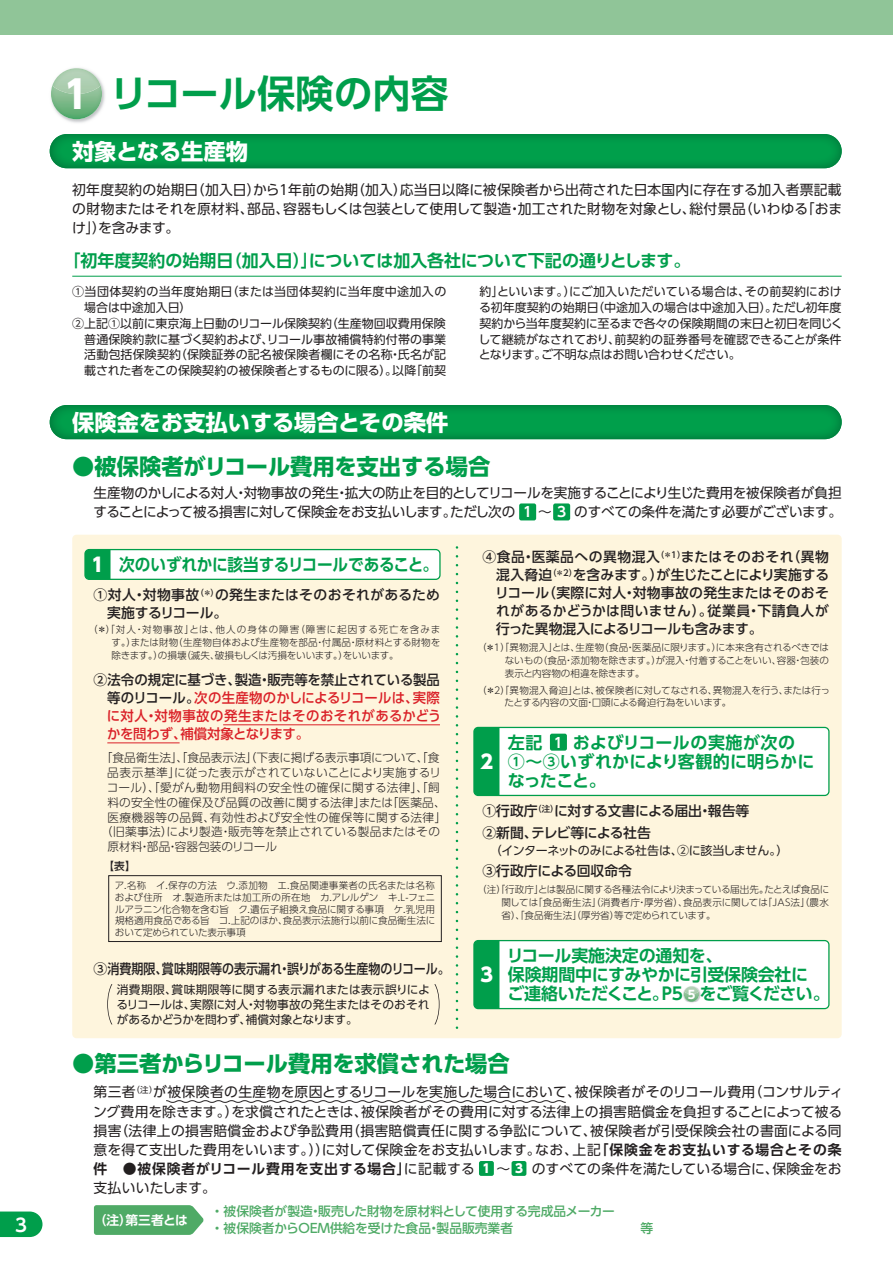
<style>
.page{position:relative;width:893px;height:1263px;background:#fff}
.page>*{position:absolute;margin:0;border:0;box-sizing:border-box;transform-origin:0 0}
.t1{font:38.25px "UD Shin Go Pro De Bold 90 msp RKSJ H";letter-spacing:.005em;color:#009e4b}
.t2{font:22.35px "UD Shin Go Pro Bold 90 msp RKSJ H";color:#009e4b}
.t3{font:22.35px "UD Shin Go Pro Bold 90 msp RKSJ H";color:#fff}
.t4{font:19.2px "UD Shin Go Pro Heavy 90 msp RKSJ H";color:#fff}
.t5{font:18px "UD Shin Go Pro De Bold 90 msp RKSJ H";color:#fff}
.t6{font:16.95px/19.2px "UD Shin Go Pro De Bold 90 msp RKSJ H";letter-spacing:-.01em;color:#009e4b}
.t7{font:16.95px "UD Shin Go Pro De Bold 90 msp RKSJ H";letter-spacing:-.01em;color:#009e4b;scale:.92 1}
.t8{font:13.8px/19.2px "UD Shin Go Pro Regular 90 msp RKSJ H";letter-spacing:-.01em;color:#231f20;text-align:justify}
.t9{font:13.8px/18px "UD Shin Go Pro Medium 90 msp RKSJ H";color:#231f20}
.t10{font:13.8px/18px "UD Shin Go Pro Medium 90 msp RKSJ H";letter-spacing:.005em;color:#da2128;text-align:justify}
.t11{font:13.8px/22.4px "UD Shin Go Pro Medium 90 msp RKSJ H";letter-spacing:-.025em;color:#231f20}
.t12{font:13.8px "UD Shin Go Pro De Bold 90 msp RKSJ H";color:#fff}
.t13{font:12.75px/17px "UD Shin Go Pro Medium 90 msp RKSJ H";letter-spacing:-.01em;color:#4faa66}
.t14{font:12.75px "UD Shin Go Pro De Bold 90 msp RKSJ H";letter-spacing:-.025em;color:#fff}
.t15{font:12.15px "UD Shin Go Pro Heavy 90 msp RKSJ H";color:#fff}
.t16{font:12px/15.9px "UD Shin Go Pro Regular 90 msp RKSJ H";color:#231f20;text-align:justify}
.t17{font:12px "UD Shin Go Pro Regular 90 msp RKSJ H";letter-spacing:.03em;color:#231f20}
.t18{font:12px "UD Shin Go Pro Regular 90 msp RKSJ H";letter-spacing:-.035em;color:#231f20}
.t19{font:11.7px/14.9px "UD Shin Go Pro Light 90 msp RKSJ H";letter-spacing:.01em;color:#231f20}
.t20{font:11.7px/14.9px "UD Shin Go Pro Regular 90 msp RKSJ H";letter-spacing:-.015em;color:#231f20;text-align:justify}
.t21{font:11.7px "UD Shin Go Pro Light 90 msp RKSJ H";letter-spacing:.03em;color:#231f20}
.t22{font:11.55px "UD Shin Go Pro Bold 90 msp RKSJ H";color:#fff}
.t23{font:10.65px "UD Shin Go Pro Medium 90 msp RKSJ H";color:#231f20}
.t24{font:9.6px/12.8px "UD Shin Go Pro Light 90 msp RKSJ H";letter-spacing:-.01em;color:#231f20;text-align:justify}
.s1{font-family:"UD Shin Go Pro Bold 90 msp RKSJ H";color:#fff}
.s2{font-family:"UD Shin Go Pro Heavy 90 msp RKSJ H";font-size:19.2px;color:#fff}
.s3{color:#231f20}
.s4{font-family:"UD Shin Go Pro De Bold 90 msp RKSJ H";font-size:16.95px;color:#009f4b}
.s5{font-family:"UD Shin Go Pro De Bold 90 msp RKSJ H"}
</style>
<div class="page">
<svg style="left:0;top:1212px;width:43px;height:25px"></svg>
<div style="left:72px;top:535px;width:770px;height:503px;background:#fef5dd;border-radius:4px"></div>
<div style="left:0;top:0;width:893px;height:34px;background:#90c598"></div>
<svg style="left:456px;top:547px;width:2px;height:472px"></svg>
<img style="left:64px;top:82px;width:41px;height:41px">
<img style="left:51px;top:86px;width:51px;height:33px">
<img style="left:52px;top:68px;width:49px;height:26px">
<hr style="left:72px;top:276px;width:770px;height:1px;background:#009e4b">
<div style="left:85px;top:550px;width:355px;height:29px;background:#fff;border-radius:4px"></div>
<div style="left:84px;top:549px;width:357px;height:31px;border:1px solid #009e4b;border-radius:4px"></div>
<svg style="left:85px;top:550px;width:26px;height:29px"></svg>
<div style="left:474px;top:727px;width:355px;height:68px;background:#fff;border-radius:4px"></div>
<div style="left:473px;top:727px;width:356px;height:69px;border:1px solid #009e4b;border-radius:4px"></div>
<div style="left:474px;top:727px;width:25px;height:68px;background:#009e4b"></div>
<div style="left:550px;top:734px;width:17px;height:17px;background:#009e4b;border-radius:2px"></div>
<div style="left:479px;top:1161px;width:15px;height:15px;background:#009e4b;border-radius:2px"></div>
<div style="left:511px;top:1161px;width:15px;height:15px;background:#009e4b;border-radius:2px"></div>
<hr style="left:223px;top:724px;width:217px;height:1px;background:#da2128">
<hr style="left:107px;top:743px;width:73px;height:1px;background:#da2128">
<svg style="left:94px;top:1205px;width:110px;height:30px"></svg>
<svg style="left:107px;top:984px;width:5px;height:40px"></svg>
<svg style="left:434px;top:984px;width:5px;height:40px"></svg>
<div style="left:519px;top:503px;width:17px;height:17px;background:#009e4b;border-radius:2px"></div>
<div style="left:553px;top:503px;width:17px;height:17px;background:#009e4b;border-radius:2px"></div>
<div style="left:108px;top:875px;width:333px;height:67px;border:1px solid #231f20"></div>
<svg style="left:166px;top:1100px;width:400px;height:3px"></svg>
<svg style="left:473px;top:940px;width:356px;height:69px"></svg>
<img style="left:683px;top:986px;width:18px;height:16px">
<img style="left:684px;top:994px;width:15px;height:8px">
<img style="left:684px;top:986px;width:15px;height:8px">
<img style="left:50px;top:405px;width:792px;height:34px;border-radius:17px">
<img style="left:50px;top:134px;width:792px;height:34px;border-radius:17px">
<h3 class="t5" style="left:15px;top:1218px;width:13px">3</h3>
<h1 class="t1" style="left:64px;top:80px;width:386px"><span class="s1">1</span> リコール保険の内容</h1>
<h2 class="t3" style="left:72px;top:143px;width:177px">対象となる生産物</h2>
<h3 class="t8" style="left:72px;top:182px;width:771px">初年度契約の始期日（加入日）から１年前の始期（加入）応当日以降に被保険者から出荷された日本国内に存在する加入者票記載の財物またはそれを原材料、部品、容器もしくは包装として使用して製造・加工された財物を対象とし、総付景品（いわゆる「おまけ」）を含みます。</h3>
<h3 class="t6" style="left:64px;top:253px;width:628px">「初年度契約の始期日（加入日）」については加入各社について下記の通りとします。</h3>
<p class="t17" style="left:72px;top:287px;width:376px">①当団体契約の当年度始期日（または当団体契約に当年度中途加入の</p>
<p class="t16" style="left:84px;top:301px;width:109px">場合は中途加入日）</p>
<p class="t16" style="left:72px;top:317px;width:375px">②上記①以前に東京海上日動のリコール保険契約（生産物回収費用保険</p>
<p class="t16" style="left:84px;top:333px;width:363px">普通保険約款に基づく契約および、リコール事故補償特約付帯の事業</p>
<p class="t16" style="left:84px;top:349px;width:364px">活動包括保険契約（保険証券の記名被保険者欄にその名称・氏名が記</p>
<p class="t16" style="left:84px;top:365px;width:364px">載された者をこの保険契約の被保険者とするものに限る）。以降「前契</p>
<h2 class="t3" style="left:72px;top:414px;width:378px">保険金をお支払いする場合とその条件</h2>
<p class="t16" style="left:478px;top:285px;width:366px">約」といいます。）にご加入いただいている場合は、その前契約における初年度契約の始期日（中途加入の場合は中途加入日）。ただし初年度契約から当年度契約に至るまで各々の保険期間の末日と初日を同じくして継続がなされており、前契約の証券番号を確認できることが条件となります。ご不明な点はお問い合わせください。</p>
<h2 class="t2" style="left:72px;top:458px;width:420px">●被保険者がリコール費用を支出する場合</h2>
<h3 class="t8" style="left:93px;top:485px;width:750px">生産物のかしによる対人・対物事故の発生・拡大の防止を目的としてリコールを実施することにより生じた費用を被保険者が負担することによって被る損害に対して保険金をお支払いします。ただし次の　 ～　 のすべての条件を満たす必要がございます。</h3>
<h3 class="t12" style="left:523px;top:507px;width:11px">1</h3>
<h3 class="t12" style="left:557px;top:507px;width:11px">3</h3>
<h3 class="t7" style="left:91px;top:558px;width:378px"><span class="s2">1</span> 次のいずれかに該当するリコールであること。</h3>
<h3 class="t9" style="left:107px;top:588px;width:334px;text-indent:-14px">①対人・対物事故<sup>（＊）</sup>の発生またはそのおそれがあるため実施するリコール。</h3>
<p class="t24" style="left:111px;top:625px;width:330px;text-indent:-23px">（＊）「対人・対物事故」とは、他人の身体の障害（障害に起因する死亡を含みます。）または財物（生産物自体および生産物を部品・付属品・原材料とする財物を除きます。）の損壊（滅失、破損もしくは汚損をいいます。）をいいます。</p>
<h3 class="t10" style="left:107px;top:673px;width:336px;text-indent:-13px"><span class="s3">②法令の規定に基づき、製造・販売等を禁止されている製品等のリコール。</span>次の生産物のかしによるリコールは、実際に対人・対物事故の発生またはそのおそれがあるかどうかを問わず、補償対象となります。</h3>
<p class="t19" style="left:107px;top:752px;width:336px;text-indent:138px">（下表に掲げる表示事項について、「食品表示基準」に従った表示がされていないことにより実施するリコール）「愛がん動物用飼料の安全性の確保に関する法律」</p>
<p class="t19" style="left:148px;top:782px;width:13px">、</p>
<p class="t19" style="left:416px;top:782px;width:25px">「飼</p>
<p class="t19" style="left:416px;top:782px;width:13px">、</p>
<p class="t19" style="left:107px;top:796px;width:340px">料の安全性の確保及び品質の改善に関する法律」または「医薬品、</p>
<p class="t21" style="left:107px;top:813px;width:340px">医療機器等の品質、有効性および安全性の確保等に関する法律」</p>
<p class="t19" style="left:101px;top:826px;width:341px">（旧薬事法）により製造・販売等を禁止されている製品またはその</p>
<p class="t19" style="left:107px;top:841px;width:171px">原材料・部品・容器包装のリコール</p>
<p class="t19" style="left:101px;top:752px;width:158px">「食品衛生法」「食品表示法」</p>
<p class="t19" style="left:176px;top:752px;width:13px">、</p>
<p class="t23" style="left:103px;top:862px;width:34px">【表】</p>
<p class="t24" style="left:115px;top:881px;width:322px;line-height:11.7px">ア.名称　イ.保存の方法　ウ.添加物　エ.食品関連事業者の氏名または名称および住所　オ.製造所または加工所の所在地　カ.アレルゲン　キ.L-フェニルアラニン化合物を含む旨　ク.遺伝子組換え食品に関する事項　ケ.乳児用規格適用食品である旨　コ.上記のほか、食品表示法施行以前に食品衛生法において定められていた表示事項</p>
<h3 class="t9" style="left:93px;top:962px;width:358px">③消費期限、賞味期限等の表示漏れ・誤りがある生産物のリコール。</h3>
<p class="t20" style="left:117px;top:984px;width:315px">消費期限、賞味期限等に関する表示漏れまたは表示誤りによるリコールは、実際に対人・対物事故の発生またはそのおそれがあるかどうかを問わず、補償対象となります。</p>
<h3 class="t9" style="left:495px;top:549px;width:336px;text-align:justify;text-indent:-13px">④食品・医薬品への異物混入<sup>（＊1）</sup>またはそのおそれ（異物混入脅迫<sup>（＊2）</sup>を含みます。）が生じたことにより実施するリコール（実際に対人・対物事故の発生またはそのおそれがあるかどうかは問いません）。従業員・下請負人が行った異物混入によるリコールも含みます。</h3>
<p class="t24" style="left:505px;top:642px;width:326px;text-indent:-27px">（＊1）「異物混入」とは、生産物（食品・医薬品に限ります。）に本来含有されるべきではないもの（食品・添加物を除きます。）が混入・付着することをいい、容器・包装の表示と内容物の相違を除きます。</p>
<p class="t24" style="left:505px;top:685px;width:327px;text-indent:-27px">（＊2）「異物混入脅迫」とは、被保険者に対してなされる、異物混入を行う、または行ったとする内容の文面・口頭による脅迫行為をいいます。</p>
<h3 class="t4" style="left:480px;top:755px;width:14px">2</h3>
<h3 class="t6" style="left:508px;top:735px;width:308px">左記　 およびリコールの実施が次の<br>①～③いずれかにより客観的に明らかになったこと。</h3>
<h3 class="t12" style="left:554px;top:737px;width:11px">1</h3>
<h3 class="t11" style="left:482px;top:802px;width:268px">①行政庁<sup>（注）</sup>に対する文書による届出・報告等<br>②新聞、テレビ等による社告</h3>
<p class="t18" style="left:490px;top:846px;width:300px">（インターネットのみによる社告は、②に該当しません。）</p>
<h3 class="t9" style="left:482px;top:863px;width:151px">③行政庁による回収命令</h3>
<p class="t24" style="left:502px;top:885px;width:329px;text-indent:-24px">（注）「行政庁」とは製品に関する各種法令により決まっている届出先。たとえば食品に関しては「食品衛生法」（消費者庁・厚労省）、食品表示に関しては「JAS法」（農水省）「食品衛生法」</p>
<p class="t24" style="left:515px;top:910px;width:11px">、</p>
<p class="t24" style="left:571px;top:910px;width:146px">（厚労省）等で定められています。</p>
<h3 class="t4" style="left:480px;top:968px;width:14px">3</h3>
<h3 class="t6" style="left:507px;top:948px;width:325px">リコール実施決定の通知を、<br>保険期間中にすみやかに引受保険会社に<br>ご連絡いただくこと。P5　 ご覧ください。</h3>
<p class="t22" style="left:688px;top:990px;width:30px">5 <span class="s4">を</span></p>
<h2 class="t2" style="left:72px;top:1056px;width:439px">●第三者からリコール費用を求償された場合</h2>
<p class="t8" style="left:93px;top:1084px;width:752px">第三者<sup>（注）</sup>が被保険者の生産物を原因とするリコールを実施した場合において、被保険者がそのリコール費用（コンサルティング費用を除きます。）を求償されたときは、被保険者がその費用に対する法律上の損害賠償金を負担することによって被る損害（法律上の損害賠償金および争訟費用（損害賠償責任に関する争訟について、被保険者が引受保険会社の書面による同意を得て支出した費用をいいます。））に対して保険金をお支払いします。なお、上記<span class="s5">「保険金をお支払いする場合とその条件　●被保険者がリコール費用を支出する場合」</span>に記載する　 ～　 のすべての条件を満たしている場合に、保険金をお支払いいたします。</p>
<p class="t15" style="left:482px;top:1164px;width:9px">1</p>
<p class="t15" style="left:515px;top:1164px;width:9px">3</p>
<h3 class="t14" style="left:94px;top:1216px;width:96px">（注）第三者とは</h3>
<h3 class="t13" style="left:211px;top:1204px;width:444px">・被保険者が製造・販売した財物を原材料として使用する完成品メーカー<br>・被保険者からＯＥＭ供給を受けた食品・製品販売業者　　　　　　　　　　等</h3>
</div>
